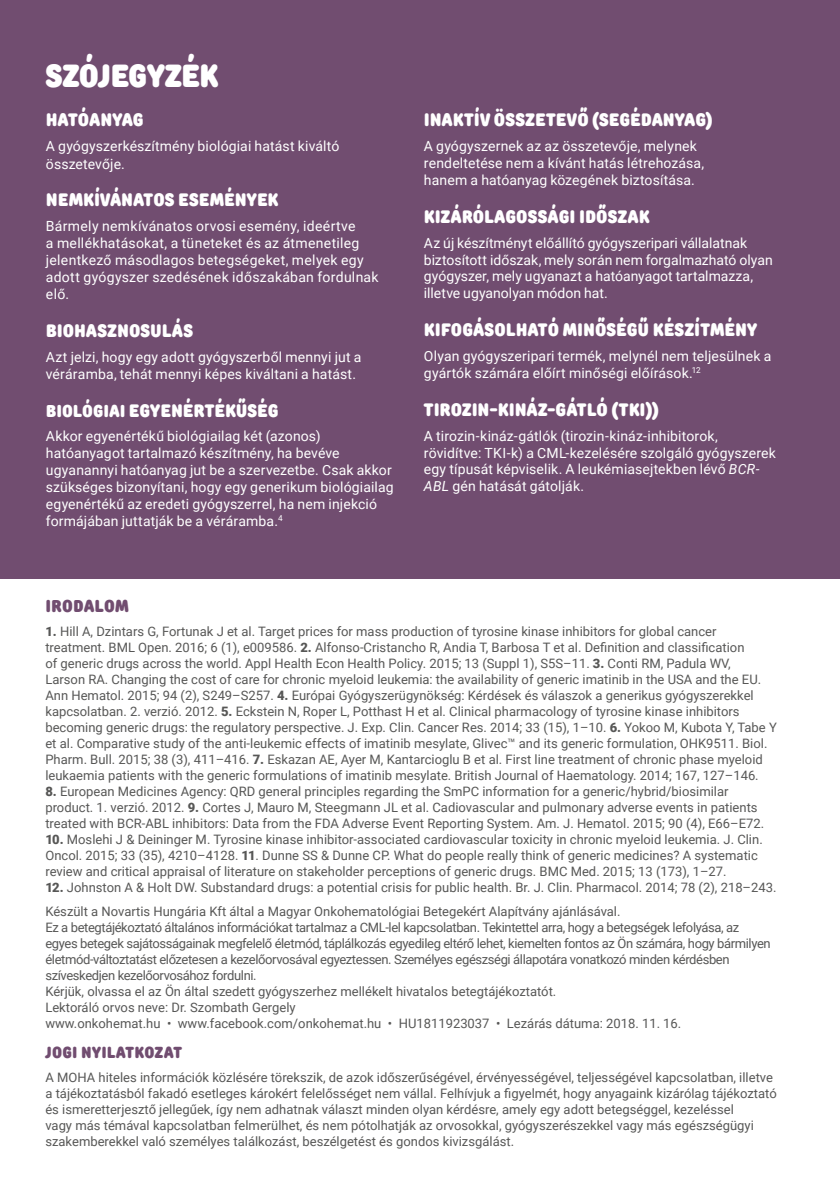
<style>
.page{position:relative;width:840px;height:1191px;background:#fff}
.page>*{position:absolute;margin:0;border:0;box-sizing:border-box;transform-origin:0 0}
.t1{font:900 32px "TT Rounds Condensed";letter-spacing:-.015em;color:#fff}
.t2{font:900 18px "TT Rounds Condensed";letter-spacing:.01em;color:#fff}
.t3{font:900 17.2px "TT Rounds Condensed";letter-spacing:.015em;color:#714d70}
.t4{font:900 16px "TT Rounds Condensed";letter-spacing:.02em;color:#714d70}
.t5{font:14px/16.8px "Roboto";letter-spacing:.01em;color:#fff}
.t6{font:13px/16px "Roboto";color:#575756}
.t7{font:13px/16px "Roboto";letter-spacing:-.03em;color:#575756}
.s1{font-size:17.2px}
.s2{font-style:italic}
.s3{font-weight:900}
</style>
<div class="page">
<div style="left:0;top:0;width:839px;height:578px;background:#714d70"></div>
<h1 class="t1" style="left:45px;top:54px;width:174px">SZÓJEGYZÉK</h1>
<h2 class="t2" style="left:46px;top:108px;width:99px">HATÓANYAG</h2>
<p class="t5" style="left:46px;top:137px;width:295px">A gyógyszerkészítmény biológiai hatást kiváltó összetevője.</p>
<h2 class="t2" style="left:46px;top:188px;width:234px">NEMKÍVÁNATOS ESEMÉNYEK</h2>
<p class="t5" style="left:46px;top:217px;width:334px">Bármely nemkívánatos orvosi esemény, ideértve<br>a mellékhatásokat, a tüneteket és az átmenetileg jelentkező másodlagos betegségeket, melyek egy adott gyógyszer szedésének időszakában fordulnak elő.</p>
<h2 class="t2" style="left:46px;top:318px;width:149px">BIOHASZNOSULÁS</h2>
<p class="t5" style="left:46px;top:347px;width:317px">Azt jelzi, hogy egy adott gyógyszerből mennyi jut a véráramba, tehát mennyi képes kiváltani a hatást.</p>
<h2 class="t2" style="left:46px;top:398px;width:234px"><span class="s1">BIOLÓGIAI</span> EGYENÉRTÉKŰSÉG</h2>
<p class="t5" style="left:46px;top:427px;width:349px">Akkor egyenértékű biológiailag két (azonos) hatóanyagot tartalmazó készítmény, ha bevéve ugyanannyi hatóanyag jut be a szervezetbe. Csak akkor szükséges bizonyítani, hogy egy generikum biológiailag egyenértékű az eredeti gyógyszerrel, ha nem injekció formájában juttatják be a véráramba.<sup>4</sup></p>
<h2 class="t2" style="left:423px;top:108px;width:290px">INAKTÍV ÖSSZETEVŐ (SEGÉDANYAG)</h2>
<p class="t5" style="left:423px;top:137px;width:281px">A gyógyszernek az az összetevője, melynek rendeltetése nem a kívánt hatás létrehozása, hanem a hatóanyag közegének biztosítása.</p>
<h2 class="t2" style="left:423px;top:204px;width:227px">KIZÁRÓLAGOSSÁGI IDŐSZAK</h2>
<p class="t5" style="left:423px;top:234px;width:350px">Az új készítményt előállító gyógyszeripari vállalatnak biztosított időszak, mely során nem forgalmazható olyan gyógyszer, mely ugyanazt a hatóanyagot tartalmazza, illetve ugyanolyan módon hat.</p>
<h2 class="t2" style="left:423px;top:317px;width:335px">KIFOGÁSOLHATÓ MINŐSÉGŰ KÉSZÍTMÉNY</h2>
<p class="t5" style="left:423px;top:347px;width:349px">Olyan gyógyszeripari termék, melynél nem teljesülnek a gyártók számára előírt minőségi előírások.<sup>12</sup></p>
<h2 class="t2" style="left:423px;top:397px;width:236px">TIROZIN-KINÁZ-GÁTLÓ (TKI))</h2>
<p class="t5" style="left:423px;top:427px;width:353px">A tirozin-kináz-gátlók (tirozin-kináz-inhibitorok, rövidítve: TKI-k) a CML-kezelésére szolgáló gyógyszerek egy típusát képviselik. A leukémiasejtekben lévő <span class="s2">BCR-ABL</span> gén hatását gátolják.</p>
<h3 class="t3" style="left:45px;top:594px;width:85px">IRODALOM</h3>
<p class="t6" style="left:45px;top:623px;width:732px"><span class="s3">1.</span> Hill A, Dzintars G, Fortunak J et al. Target prices for mass production of tyrosine kinase inhibitors for global cancer treatment. BML Open. 2016; 6 (1), e009586. <span class="s3">2.</span> Alfonso-Cristancho R, Andia T, Barbosa T et al. Definition and classification<br>of generic drugs across the world. Appl Health Econ Health Policy. 2015; 13 (Suppl 1), S5S–11. <span class="s3">3.</span> Conti RM, Padula WV,<br>Larson RA. Changing the cost of care for chronic myeloid leukemia: the availability of generic imatinib in the USA and the EU.<br>Ann Hematol. 2015; 94 (2), S249–S257. <span class="s3">4.</span> Európai Gyógyszerügynökség: Kérdések és válaszok a generikus gyógyszerekkel kapcsolatban. 2. verzió. 2012. <span class="s3">5.</span> Eckstein N, Roper L, Potthast H et al. Clinical pharmacology of tyrosine kinase inhibitors becoming generic drugs: the regulatory perspective. J. Exp. Clin. Cancer Res. 2014; 33 (15), 1–10. <span class="s3">6.</span> Yokoo M, Kubota Y, Tabe Y et al. Comparative study of the anti-leukemic effects of imatinib mesylate, Glivec™ and its generic formulation, OHK9511. Biol.<br>Pharm. Bull. 2015; 38 (3), 411–416. <span class="s3">7.</span> Eskazan AE, Ayer M, Kantarcioglu B et al. First line treatment of chronic phase myeloid leukaemia patients with the generic formulations of imatinib mesylate. British Journal of Haematology. 2014; 167, 127–146.</p>
<p class="t6" style="left:45px;top:783px;width:719px"><span class="s3">8.</span> European Medicines Agency: QRD general principles regarding the SmPC information for a generic/hybrid/biosimilar product. 1. verzió. 2012. <span class="s3">9.</span> Cortes J, Mauro M, Steegmann JL et al. Cadiovascular and pulmonary adverse events in patients treated with BCR-ABL inhibitors: Data from the FDA Adverse Event Reporting System. Am. J. Hematol. 2015; 90 (4), E66–E72.</p>
<p class="t6" style="left:45px;top:831px;width:718px"><span class="s3">10.</span> Moslehi J &amp; Deininger M. Tyrosine kinase inhibitor-associated cardiovascular toxicity in chronic myeloid leukemia. J. Clin.<br>Oncol. 2015; 33 (35), 4210–4128. <span class="s3">11</span>. Dunne SS &amp; Dunne CP. What do people really think of generic medicines? A systematic review and critical appraisal of literature on stakeholder perceptions of generic drugs. BMC Med. 2015; 13 (173), 1–27.</p>
<p class="t6" style="left:45px;top:875px;width:732px;line-height:24.2px"><span class="s3">12.</span> Johnston A &amp; Holt DW. Substandard drugs: a potential crisis for public health. Br. J. Clin. Pharmacol. 2014; 78 (2), 218–243.<br>Készült a Novartis Hungária Kft által a Magyar Onkohematológiai Betegekért Alapítvány ajánlásával.</p>
<p class="t7" style="left:45px;top:919px;width:726px">Ez a betegtájékoztató általános információkat tartalmaz a CML-lel kapcsolatban. Tekintettel arra, hogy a betegségek lefolyása, az egyes betegek sajátosságainak megfelelő életmód, táplálkozás egyedileg eltérő lehet, kiemelten fontos az Ön számára, hogy bármilyen életmód-változtatást előzetesen a kezelőorvosával egyeztessen. Személyes egészségi állapotára vonatkozó minden kérdésben szíveskedjen kezelőorvosához fordulni.<br>Kérjük, olvassa el az Ön által szedett gyógyszerhez mellékelt hivatalos betegtájékoztatót.<br>Lektoráló orvos neve: Dr. Szombath Gergely<br>www.onkohemat.hu • www.facebook.com/onkohemat.hu • HU1811923037 • Lezárás dátuma: 2018. 11. 16.</p>
<p class="t4" style="left:45px;top:1041px;width:138px">JOGI NYILATKOZAT</p>
<p class="t6" style="left:45px;top:1069px;width:732px">A MOHA hiteles információk közlésére törekszik, de azok időszerűségével, érvényességével, teljességével kapcsolatban, illetve a tájékoztatásból fakadó esetleges károkért felelősséget nem vállal. Felhívjuk a figyelmét, hogy anyagaink kizárólag tájékoztató és ismeretterjesztő jellegűek, így nem adhatnak választ minden olyan kérdésre, amely egy adott betegséggel, kezeléssel<br>vagy más témával kapcsolatban felmerülhet, és nem pótolhatják az orvosokkal, gyógyszerészekkel vagy más egészségügyi szakemberekkel való személyes találkozást, beszélgetést és gondos kivizsgálást.</p>
</div>
